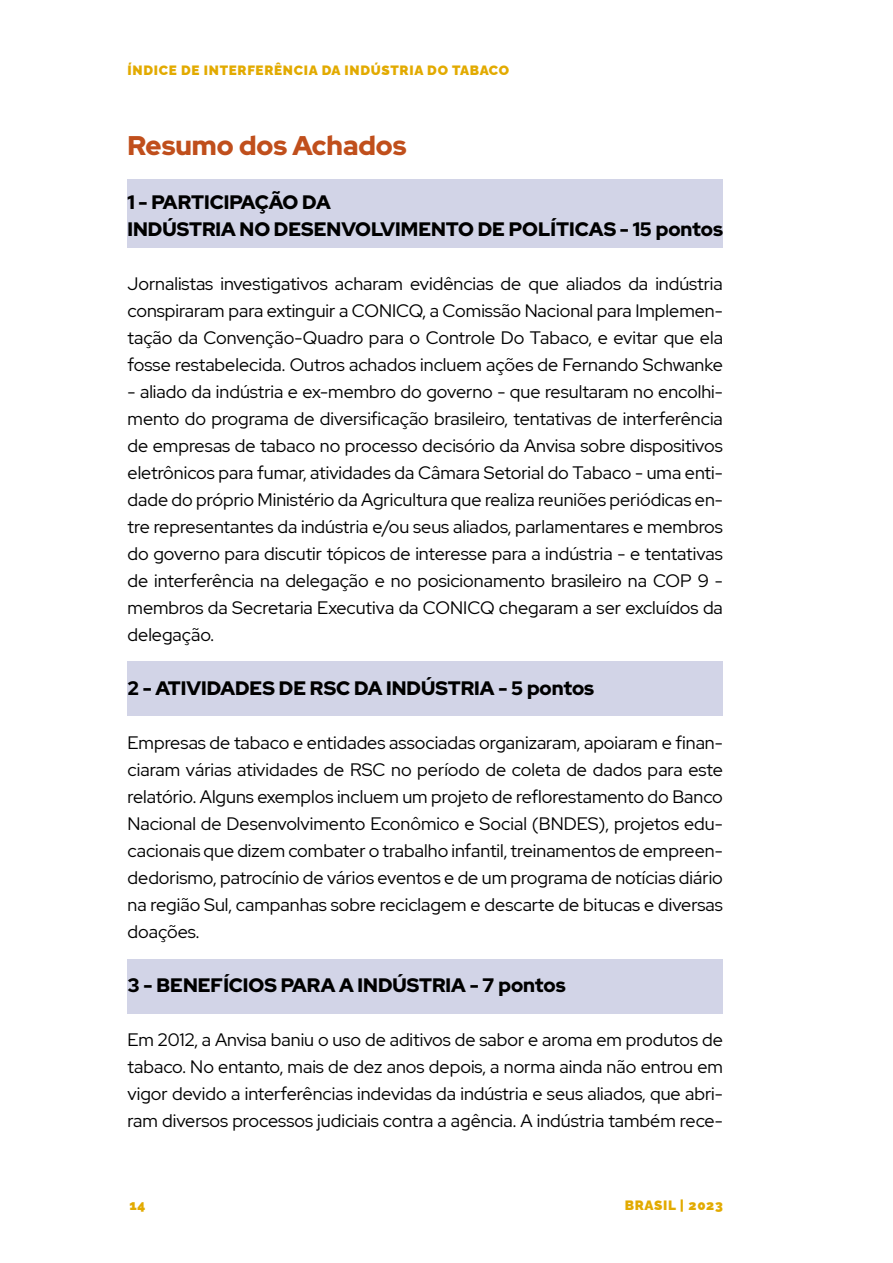
<style>
.page{position:relative;width:893px;height:1263px;background:#fff}
.page>*{position:absolute;margin:0;border:0;box-sizing:border-box;transform-origin:0 0}
.t1{font:900 27px "Red Hat Display";color:#c04f1c}
.t2{font:900 19.5px/27px "Red Hat Display";color:#000}
.t3{font:18px/27px "Red Hat Display";color:#000;text-align:justify}
.t4{font:100 13.5px "Raleway";letter-spacing:.05em;color:#e2aa00}
</style>
<div class="page">
<div style="left:128px;top:179px;width:595px;height:68px;background:#d2d4e7"></div>
<div style="left:128px;top:661px;width:595px;height:54px;background:#d2d4e7"></div>
<div style="left:128px;top:960px;width:595px;height:54px;background:#d2d4e7"></div>
<p class="t4" style="left:128px;top:60px;width:383px">ÍNDICE DE INTERFERÊNCIA DA INDÚSTRIA DO TABACO</p>
<h1 class="t1" style="left:128px;top:128px;width:280px">Resumo dos Achados</h1>
<p class="t2" style="left:128px;top:188px;width:597px">1 - PARTICIPAÇÃO DA<br>INDÚSTRIA NO DESENVOLVIMENTO DE POLÍTICAS - 15 pontos</p>
<p class="t3" style="left:128px;top:270px;width:597px">Jornalistas investigativos acharam evidências de que aliados da indústria conspiraram para extinguir a CONICQ, a Comissão Nacional para Implemen&shy;tação da Convenção-Quadro para o Controle Do Tabaco, e evitar que ela fosse restabelecida. Outros achados incluem ações de Fernando Schwanke</p>
<p class="t3" style="left:128px;top:378px;width:597px">- aliado da indústria e ex-membro do governo - que resultaram no encolhi&shy;mento do programa de diversificação brasileiro, tentativas de interferência de empresas de tabaco no processo decisório da Anvisa sobre dispositivos eletrônicos para fumar, atividades da Câmara Setorial do Tabaco - uma enti&shy;dade do próprio Ministério da Agricultura que realiza reuniões periódicas en&shy;tre representantes da indústria e/ou seus aliados, parlamentares e membros do governo para discutir tópicos de interesse para a indústria - e tentativas de interferência na delegação e no posicionamento brasileiro na COP 9 - membros da Secretaria Executiva da CONICQ chegaram a ser excluídos da delegação.</p>
<p class="t2" style="left:128px;top:674px;width:468px">2 - ATIVIDADES DE RSC DA INDÚSTRIA - 5 pontos</p>
<p class="t3" style="left:128px;top:729px;width:597px">Empresas de tabaco e entidades associadas organizaram, apoiaram e finan&shy;ciaram várias atividades de RSC no período de coleta de dados para este relatório. Alguns exemplos incluem um projeto de reflorestamento do Banco Nacional de Desenvolvimento Econômico e Social (BNDES), projetos edu&shy;cacionais que dizem combater o trabalho infantil, treinamentos de empreen&shy;dedorismo, patrocínio de vários eventos e de um programa de notícias diário na região Sul, campanhas sobre reciclagem e descarte de bitucas e diversas doações.</p>
<p class="t2" style="left:128px;top:971px;width:440px">3 - BENEFÍCIOS PARA A INDÚSTRIA - 7 pontos</p>
<p class="t3" style="left:128px;top:1026px;width:597px">Em 2012, a Anvisa baniu o uso de aditivos de sabor e aroma em produtos de tabaco. No entanto, mais de dez anos depois, a norma ainda não entrou em vigor devido a interferências indevidas da indústria e seus aliados, que abri&shy;ram diversos processos judiciais contra a agência. A indústria também rece-</p>
<p class="t4" style="left:129px;top:1194px;width:17px">14</p>
<p class="t4" style="left:625px;top:1194px;width:100px">BRASIL | 2023</p>
</div>
